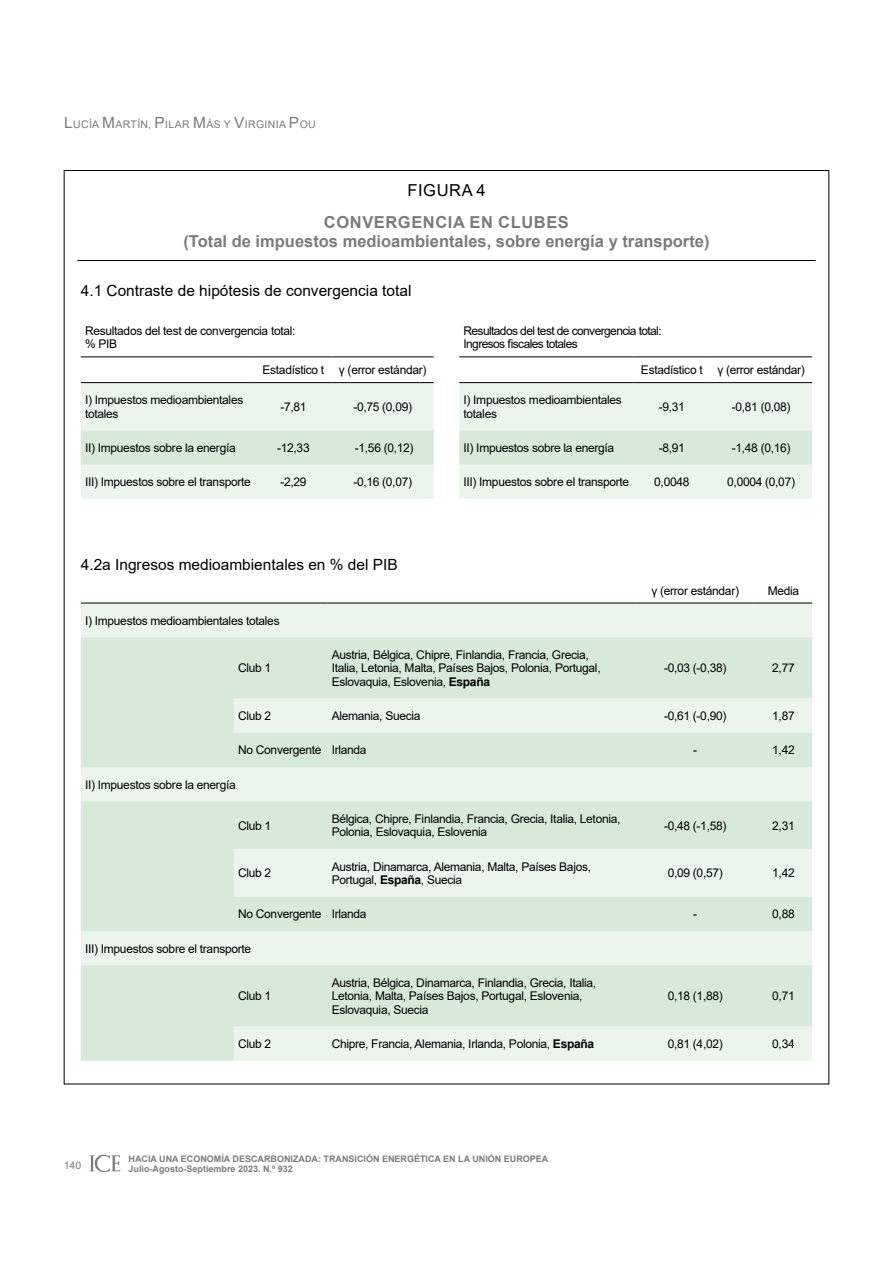
<style>
.page{position:relative;width:893px;height:1263px;background:#fff}
.page>*{position:absolute;margin:0;border:0;box-sizing:border-box;transform-origin:0 0}
.Figura_titulo{font:700 16.5px/19.5px "Arial";color:#7c7b7b;text-align:center}
.Figura_numero{font:16.5px "Arial";letter-spacing:.035em;color:#000}
.Texto{font:15.45px "Arial";color:#000}
.Tabla_texto{font:12px/13.5px "Arial";letter-spacing:-.025em;color:#000}
.Tabla_texto-2{font:12px/13.5px "Arial";letter-spacing:-.05em;color:#000}
.t1{font:10.5px "Arial";letter-spacing:.035em;color:#7c7b7b}
.t2{font:700 9px/9.8px "Arial";color:#7c7b7b}
.s1{font-size:15.45px}
.s2{font-weight:700}
</style>
<div class="page">
<svg style="left:90px;top:1155px;width:31px;height:17px"></svg>
<hr style="left:77px;top:260px;width:739px;height:1px;background:#000">
<svg style="left:81px;top:383px;width:353px;height:116px;background:#e4f1e6"></svg>
<hr style="left:81px;top:382px;width:174px;height:1px;background:#000">
<hr style="left:255px;top:382px;width:77px;height:1px;background:#000">
<hr style="left:332px;top:382px;width:102px;height:1px;background:#000">
<hr style="left:81px;top:356px;width:174px;height:1px;background:#000">
<hr style="left:255px;top:356px;width:77px;height:1px;background:#000">
<hr style="left:332px;top:356px;width:102px;height:1px;background:#000">
<svg style="left:459px;top:383px;width:353px;height:116px;background:#e4f1e6"></svg>
<hr style="left:459px;top:356px;width:175px;height:1px;background:#000">
<hr style="left:634px;top:356px;width:76px;height:1px;background:#000">
<hr style="left:710px;top:356px;width:102px;height:1px;background:#000">
<hr style="left:459px;top:382px;width:175px;height:1px;background:#000">
<hr style="left:634px;top:382px;width:76px;height:1px;background:#000">
<hr style="left:710px;top:382px;width:102px;height:1px;background:#000">
<div style="left:81px;top:604px;width:731px;height:33px;background:#ebf5ec"></div>
<svg style="left:81px;top:637px;width:731px;height:424px;background:#deeee0"></svg>
<hr style="left:81px;top:603px;width:153px;height:1px;background:#000">
<hr style="left:234px;top:603px;width:93px;height:1px;background:#000">
<hr style="left:327px;top:603px;width:309px;height:1px;background:#000">
<hr style="left:636px;top:603px;width:119px;height:1px;background:#000">
<hr style="left:755px;top:603px;width:57px;height:1px;background:#000">
<p class="t1" style="left:64px;top:117px;width:253px"><span class="s1">L</span>UCÍA <span class="s1">M</span>ARTÍN, <span class="s1">P</span>ILAR <span class="s1">M</span>ÁS Y <span class="s1">V</span>IRGINIA <span class="s1">P</span>OU</p>
<p class="Figura_numero" style="left:407px;top:178px;width:80px">FIGURA 4</p>
<p class="Figura_titulo" style="left:183px;top:212px;width:527px">CONVERGENCIA EN CLUBES<br>(Total de impuestos medioambientales, sobre energía y transporte)</p>
<p class="Texto" style="left:81px;top:280px;width:332px">4.1 Contraste de hipótesis de convergencia total</p>
<p class="Tabla_texto" style="left:85px;top:324px;width:212px">Resultados del test de convergencia total: % PIB</p>
<p class="Tabla_texto" style="left:263px;top:363px;width:63px">Estadístico t</p>
<p class="Tabla_texto" style="left:339px;top:363px;width:89px">γ (error estándar)</p>
<p class="Tabla_texto" style="left:85px;top:393px;width:160px">I) Impuestos medioambientales totales</p>
<p class="Tabla_texto" style="left:280px;top:400px;width:28px">-7,81</p>
<p class="Tabla_texto" style="left:353px;top:400px;width:60px">-0,75 (0,09)</p>
<p class="Tabla_texto" style="left:85px;top:441px;width:152px">II) Impuestos sobre la energía</p>
<p class="Tabla_texto" style="left:277px;top:441px;width:34px">-12,33</p>
<p class="Tabla_texto" style="left:355px;top:441px;width:60px">-1,56 (0,12)</p>
<p class="Tabla_texto" style="left:85px;top:475px;width:167px">III) Impuestos sobre el transporte</p>
<p class="Tabla_texto" style="left:280px;top:475px;width:28px">-2,29</p>
<p class="Tabla_texto" style="left:353px;top:475px;width:60px">-0,16 (0,07)</p>
<p class="Texto" style="left:81px;top:554px;width:318px">4.2a Ingresos medioambientales en % del PIB</p>
<p class="Tabla_texto-2" style="left:463px;top:324px;width:200px">Resultados del test de convergencia total:<br>Ingresos fiscales totales</p>
<p class="Tabla_texto" style="left:641px;top:363px;width:63px">Estadístico t</p>
<p class="Tabla_texto" style="left:717px;top:363px;width:89px">γ (error estándar)</p>
<p class="Tabla_texto" style="left:463px;top:393px;width:160px">I) Impuestos medioambientales totales</p>
<p class="Tabla_texto" style="left:659px;top:400px;width:28px">-9,31</p>
<p class="Tabla_texto" style="left:732px;top:400px;width:60px">-0,81 (0,08)</p>
<p class="Tabla_texto" style="left:463px;top:441px;width:152px">II) Impuestos sobre la energía</p>
<p class="Tabla_texto" style="left:659px;top:441px;width:28px">-8,91</p>
<p class="Tabla_texto" style="left:732px;top:441px;width:60px">-1,48 (0,16)</p>
<p class="Tabla_texto" style="left:463px;top:475px;width:167px">III) Impuestos sobre el transporte</p>
<p class="Tabla_texto" style="left:654px;top:475px;width:37px">0,0048</p>
<p class="Tabla_texto" style="left:727px;top:475px;width:69px">0,0004 (0,07)</p>
<p class="Tabla_texto" style="left:651px;top:583px;width:89px">γ (error estándar)</p>
<p class="Tabla_texto" style="left:768px;top:583px;width:33px">Media</p>
<p class="Tabla_texto" style="left:85px;top:613px;width:196px">I) Impuestos medioambientales totales</p>
<p class="Tabla_texto" style="left:238px;top:661px;width:35px">Club 1</p>
<p class="Tabla_texto" style="left:332px;top:648px;width:270px">Austria, Bélgica, Chipre, Finlandia, Francia, Grecia,<br>Italia, Letonia, Malta, Países Bajos, Polonia, Portugal,<br>Eslovaquia, Eslovenia, <span class="s2">España</span></p>
<p class="Tabla_texto" style="left:664px;top:661px;width:64px">-0,03 (-0,38)</p>
<p class="Tabla_texto" style="left:772px;top:661px;width:24px">2,77</p>
<p class="Tabla_texto" style="left:238px;top:709px;width:35px">Club 2</p>
<p class="Tabla_texto" style="left:332px;top:709px;width:90px">Alemania, Suecia</p>
<p class="Tabla_texto" style="left:664px;top:709px;width:64px">-0,61 (-0,90)</p>
<p class="Tabla_texto" style="left:772px;top:709px;width:24px">1,87</p>
<p class="Tabla_texto" style="left:238px;top:743px;width:85px">No Convergente</p>
<p class="Tabla_texto" style="left:332px;top:743px;width:36px">Irlanda</p>
<p class="Tabla_texto" style="left:693px;top:743px;width:5px">-</p>
<p class="Tabla_texto" style="left:772px;top:743px;width:24px">1,42</p>
<p class="Tabla_texto" style="left:85px;top:777px;width:152px">II) Impuestos sobre la energía</p>
<p class="Tabla_texto" style="left:238px;top:818px;width:35px">Club 1</p>
<p class="Tabla_texto" style="left:332px;top:812px;width:290px">Bélgica, Chipre, Finlandia, Francia, Grecia, Italia, Letonia,<br>Polonia, Eslovaquia, Eslovenia</p>
<p class="Tabla_texto" style="left:664px;top:818px;width:64px">-0,48 (-1,58)</p>
<p class="Tabla_texto" style="left:772px;top:818px;width:24px">2,31</p>
<p class="Tabla_texto" style="left:238px;top:866px;width:35px">Club 2</p>
<p class="Tabla_texto" style="left:332px;top:859px;width:261px">Austria, Dinamarca, Alemania, Malta, Países Bajos,<br>Portugal, <span class="s2">España</span>, Suecia</p>
<p class="Tabla_texto" style="left:668px;top:866px;width:57px">0,09 (0,57)</p>
<p class="Tabla_texto" style="left:772px;top:866px;width:24px">1,42</p>
<p class="Tabla_texto" style="left:238px;top:907px;width:85px">No Convergente</p>
<p class="Tabla_texto" style="left:332px;top:907px;width:36px">Irlanda</p>
<p class="Tabla_texto" style="left:693px;top:907px;width:5px">-</p>
<p class="Tabla_texto" style="left:772px;top:907px;width:24px">0,88</p>
<p class="Tabla_texto" style="left:85px;top:941px;width:168px">III) Impuestos sobre el transporte</p>
<p class="Tabla_texto" style="left:238px;top:989px;width:35px">Club 1</p>
<p class="Tabla_texto" style="left:332px;top:976px;width:266px">Austria, Bélgica, Dinamarca, Finlandia, Grecia, Italia,<br>Letonia, Malta, Países Bajos, Portugal, Eslovenia,<br>Eslovaquia, Suecia</p>
<p class="Tabla_texto" style="left:668px;top:989px;width:57px">0,18 (1,88)</p>
<p class="Tabla_texto" style="left:772px;top:989px;width:24px">0,71</p>
<p class="Tabla_texto" style="left:238px;top:1037px;width:35px">Club 2</p>
<p class="Tabla_texto" style="left:332px;top:1037px;width:264px">Chipre, Francia, Alemania, Irlanda, Polonia, <span class="s2">España</span></p>
<p class="Tabla_texto" style="left:668px;top:1037px;width:57px">0,81 (4,02)</p>
<p class="Tabla_texto" style="left:772px;top:1037px;width:24px">0,34</p>
<p class="t1" style="left:64px;top:1158px;width:19px">140</p>
<p class="t2" style="left:129px;top:1154px;width:421px">HACIA UNA ECONOMÍA DESCARBONIZADA: TRANSICIÓN ENERGÉTICA EN LA UNIÓN EUROPEA<br>Julio-Agosto-Septiembre 2023. N.º 932</p>
</div>
